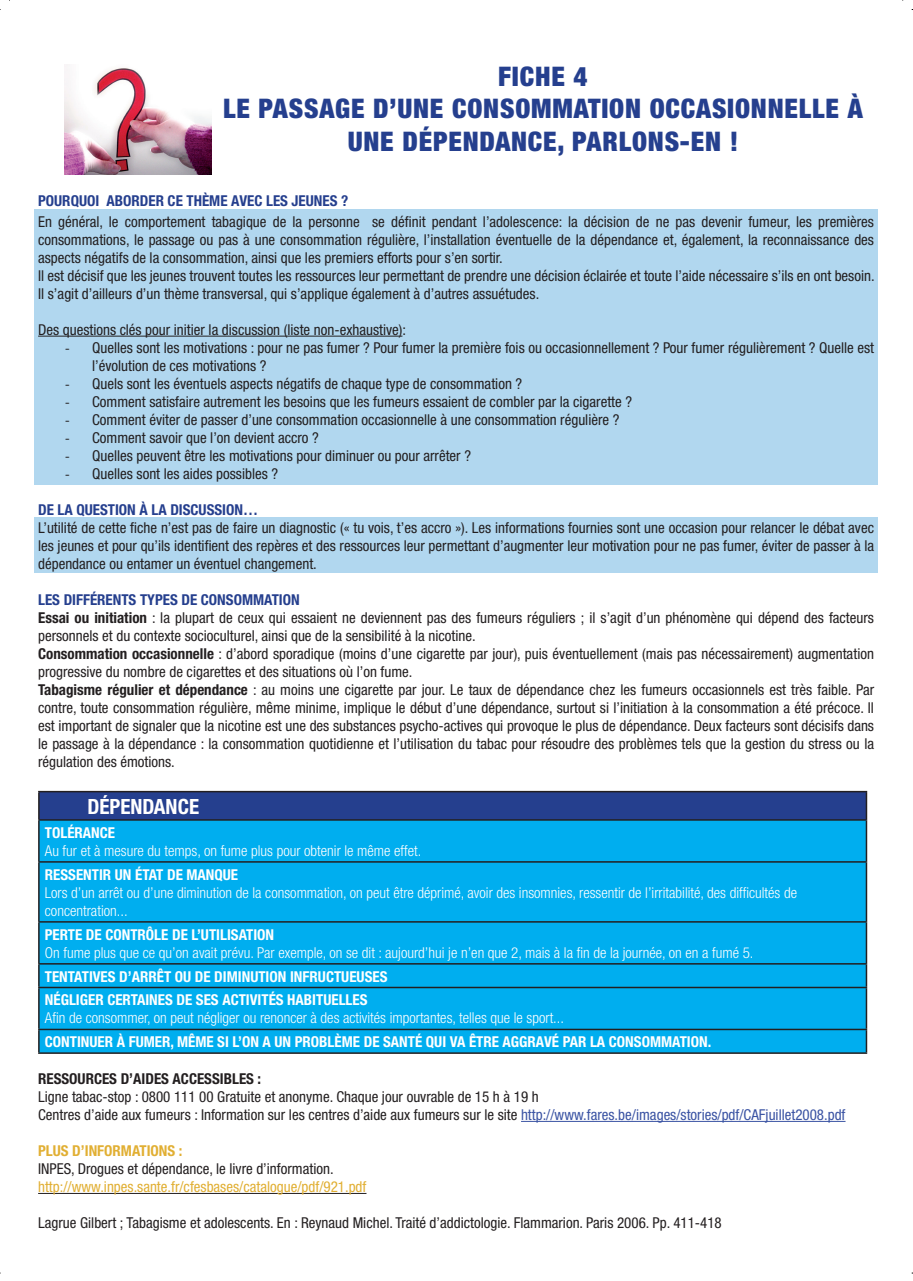
<style>
.page{position:relative;width:913px;height:1281px;background:#fff}
.page>*{position:absolute;margin:0;border:0;box-sizing:border-box;transform-origin:0 0}
.t1{font:900 condensed 27px "Helvetica Neue";letter-spacing:.03em;color:#253f8e}
.t2{font:700 condensed 21px "Helvetica Neue";color:#fff}
.t3{font:condensed 15px/18px "Helvetica Neue";color:#231f20}
.t4{font:300 condensed 15px/18px "Helvetica Neue";color:#fff}
.t5{font:700 condensed 15px/24px "Helvetica Neue";color:#fff}
.t6{font:700 condensed 15px "Helvetica Neue";color:#253f8e}
.t7{font:condensed 15px "Helvetica Neue";color:#e1af33}
.t8{font:700 condensed 15px "Helvetica Neue";color:#231f20}
.t9{font:700 condensed 15px "Helvetica Neue";color:#e1af33}
.s1{font-family:"Calibri";font-stretch:normal}
.s2{font-weight:700;color:#253f8e}
.s3{font-weight:700}
.s4{color:#3a53a3}
</style>
<div class="page">
<div style="left:34px;top:517px;width:844px;height:55px;background:#b1d7ef"></div>
<div style="left:34px;top:210px;width:844px;height:275px;background:#b1d7ef"></div>
<hr style="left:38px;top:336px;width:364px;height:1px;background:#231f20">
<hr style="left:521px;top:1120px;width:324px;height:1px;background:#3a53a3">
<hr style="left:38px;top:1192px;width:328px;height:1px;background:#231f20">
<div style="left:39px;top:791px;width:827px;height:28px;background:#253f8e"></div>
<div style="left:40px;top:820px;width:825px;height:232px;background:#00aeef"></div>
<hr style="left:38px;top:790px;width:829px;height:2px;background:#231f20">
<hr style="left:38px;top:792px;width:2px;height:27px;background:#231f20">
<hr style="left:865px;top:792px;width:2px;height:27px;background:#231f20">
<hr style="left:38px;top:819px;width:829px;height:1px;background:#231f20">
<hr style="left:38px;top:820px;width:2px;height:41px;background:#231f20">
<hr style="left:865px;top:820px;width:2px;height:41px;background:#231f20">
<hr style="left:38px;top:861px;width:829px;height:1px;background:#231f20">
<hr style="left:38px;top:862px;width:2px;height:59px;background:#231f20">
<hr style="left:865px;top:862px;width:2px;height:59px;background:#231f20">
<hr style="left:38px;top:921px;width:829px;height:1px;background:#231f20">
<hr style="left:38px;top:922px;width:2px;height:41px;background:#231f20">
<hr style="left:865px;top:922px;width:2px;height:41px;background:#231f20">
<hr style="left:38px;top:963px;width:829px;height:1px;background:#231f20">
<hr style="left:38px;top:964px;width:2px;height:22px;background:#231f20">
<hr style="left:865px;top:964px;width:2px;height:22px;background:#231f20">
<hr style="left:38px;top:986px;width:829px;height:2px;background:#231f20">
<hr style="left:38px;top:988px;width:2px;height:40px;background:#231f20">
<hr style="left:865px;top:988px;width:2px;height:40px;background:#231f20">
<hr style="left:38px;top:1028px;width:829px;height:2px;background:#231f20">
<hr style="left:38px;top:1030px;width:2px;height:22px;background:#231f20">
<hr style="left:865px;top:1030px;width:2px;height:22px;background:#231f20">
<hr style="left:38px;top:1052px;width:829px;height:1px;background:#231f20">
<img style="left:65px;top:66px;width:147px;height:109px">
<h1 class="t1" style="left:498px;top:60px;width:28px">Fiche</h1>
<h1 class="t1" style="left:573px;top:60px;width:16px">4</h1>
<h1 class="t1" style="left:223px;top:92px;width:641px">LE PASSAGE D’UNE CONSOMMATION OCCASIONNELLE À</h1>
<h1 class="t1" style="left:348px;top:125px;width:392px">UNE DÉPENDANCE, PARLONS-EN !</h1>
<p class="t6" style="left:38px;top:191px;width:312px">POURQUOI ABORDER CE THÈME AVEC LES JEUNES ?</p>
<p class="t3" style="left:38px;top:212px;width:838px">En général, le comportement tabagique de la personne se définit pendant l’adolescence: la décision de ne pas devenir fumeur, les premières consommations, le passage ou pas à une consommation régulière, l’installation éventuelle de la dépendance et, également, la reconnaissance des aspects négatifs de la consommation, ainsi que les premiers efforts pour s’en sortir.<br>Il est décisif que les jeunes trouvent toutes les ressources leur permettant de prendre une décision éclairée et toute l’aide nécessaire s’ils en ont besoin.<br>Il s’agit d’ailleurs d’un thème transversal, qui s’applique également à d’autres assuétudes.</p>
<p class="t3" style="left:38px;top:320px;width:369px">Des questions clés pour initier la discussion (liste non-exhaustive):</p>
<p class="t3" style="left:92px;top:338px;width:783px;text-indent:-27px"><span class="s1">-</span> Quelles sont les motivations : pour ne pas fumer ? Pour fumer la première fois ou occasionnellement ? Pour fumer régulièrement ? Quelle est l’évolution de ces motivations ?</p>
<p class="t3" style="left:65px;top:374px;width:458px"><span class="s1">-</span> Quels sont les éventuels aspects négatifs de chaque type de consommation ?</p>
<p class="t3" style="left:65px;top:392px;width:568px"><span class="s1">-</span> Comment satisfaire autrement les besoins que les fumeurs essaient de combler par la cigarette ?</p>
<p class="t3" style="left:65px;top:410px;width:556px"><span class="s1">-</span> Comment éviter de passer d’une consommation occasionnelle à une consommation régulière ?</p>
<p class="t3" style="left:65px;top:428px;width:255px"><span class="s1">-</span> Comment savoir que l’on devient accro ?</p>
<p class="t3" style="left:65px;top:446px;width:407px"><span class="s1">-</span> Quelles peuvent être les motivations pour diminuer ou pour arrêter ?</p>
<p class="t3" style="left:65px;top:464px;width:214px"><span class="s1">-</span> Quelles sont les aides possibles ?</p>
<p class="t6" style="left:38px;top:500px;width:221px">DE LA QUESTION À LA DISCUSSION…</p>
<p class="t3" style="left:38px;top:518px;width:837px;text-align:justify">L’utilité de cette fiche n’est pas de faire un diagnostic (« tu vois, t’es accro »). Les informations fournies sont une occasion pour relancer le débat avec les jeunes et pour qu’ils identifient des repères et des ressources leur permettant d’augmenter leur motivation pour ne pas fumer, éviter de passer à la dépendance ou entamer un éventuel changement.</p>
<p class="t3" style="left:38px;top:590px;width:837px"><span class="s2">LES DIFFÉRENTS TYPES DE CONSOMMATION<br></span><span class="s3">ESSAI OU INITIATION</span> : la plupart de ceux qui essaient ne deviennent pas des fumeurs réguliers ; il s’agit d’un phénomène qui dépend des facteurs personnels et du contexte socioculturel, ainsi que de la sensibilité à la nicotine.<br><span class="s3">CONSOMMATION OCCASIONNELLE</span> : d’abord sporadique (moins d’une cigarette par jour), puis éventuellement (mais pas nécessairement) augmentation progressive du nombre de cigarettes et des situations où l’on fume.<br><span class="s3">TABAGISME RÉGULIER ET DÉPENDANCE</span> : au moins une cigarette par jour. Le taux de dépendance chez les fumeurs occasionnels est très faible. Par contre, toute consommation régulière, même minime, implique le début d’une dépendance, surtout si l’initiation à la consommation a été précoce. Il est important de signaler que la nicotine est une des substances psycho-actives qui provoque le plus de dépendance. Deux facteurs sont décisifs dans le passage à la dépendance : la consommation quotidienne et l’utilisation du tabac pour résoudre des problèmes tels que la gestion du stress ou la régulation des émotions.</p>
<h2 class="t2" style="left:87px;top:793px;width:113px">DÉPENDANCE</h2>
<p class="t5" style="left:45px;top:820px;width:72px">TOLÉRANCE</p>
<p class="t4" style="left:45px;top:841px;width:378px">Au fur et à mesure du temps, on fume plus pour obtenir le même effet.</p>
<p class="t5" style="left:45px;top:862px;width:195px">RESSENTIR UN ÉTAT DE MANQUE</p>
<p class="t4" style="left:45px;top:883px;width:754px">Lors d’un arrêt ou d’une diminution de la consommation, on peut être déprimé, avoir des insomnies, ressentir de l’irritabilité, des difficultés de concentration...</p>
<p class="t5" style="left:45px;top:922px;width:231px">PERTE DE CONTRÔLE DE L’UTILISATION</p>
<p class="t4" style="left:45px;top:943px;width:710px">On fume plus que ce qu’on avait prévu. Par exemple, on se dit : aujourd’hui je n’en que 2, mais à la fin de la journée, on en a fumé 5.</p>
<p class="t5" style="left:45px;top:963px;width:344px">TENTATIVES D’ARRÊT OU DE DIMINUTION INFRUCTUEUSES<br>NÉGLIGER CERTAINES DE SES ACTIVITÉS HABITUELLES</p>
<p class="t4" style="left:45px;top:1008px;width:521px">Afin de consommer, on peut négliger ou renoncer à des activités importantes, telles que le sport...</p>
<p class="t5" style="left:45px;top:1029px;width:668px">CONTINUER À FUMER, MÊME SI L’ON A UN PROBLÈME DE SANTÉ QUI VA ÊTRE AGGRAVÉ PAR LA CONSOMMATION.</p>
<p class="t8" style="left:38px;top:1069px;width:9px">RESSOURCES</p>
<p class="t8" style="left:121px;top:1069px;width:60px">D’AIDES ACCESSIBLES</p>
<p class="t8" style="left:258px;top:1069px;width:5px">:</p>
<p class="t3" style="left:38px;top:1087px;width:809px">Ligne tabac-stop : 0800 111 00 Gratuite et anonyme. Chaque jour ouvrable de 15 h à 19 h<br>Centres d’aide aux fumeurs : Information sur les centres d’aide aux fumeurs sur le site <span class="s4">http://www.fares.be/images/stories/pdf/CAFjuillet2008.pdf</span></p>
<p class="t9" style="left:38px;top:1141px;width:146px">PLUS D’INFORMATIONS :</p>
<p class="t3" style="left:38px;top:1159px;width:297px">INPES, Drogues et dépendance, le livre d’information.</p>
<p class="t7" style="left:38px;top:1177px;width:330px">http://www.inpes.sante.fr/cfesbases/catalogue/pdf/921.pdf</p>
<p class="t3" style="left:38px;top:1213px;width:685px">Lagrue Gilbert ; Tabagisme et adolescents. En : Reynaud Michel. Traité d’addictologie. Flammarion. Paris 2006. Pp. 411-418</p>
</div>
